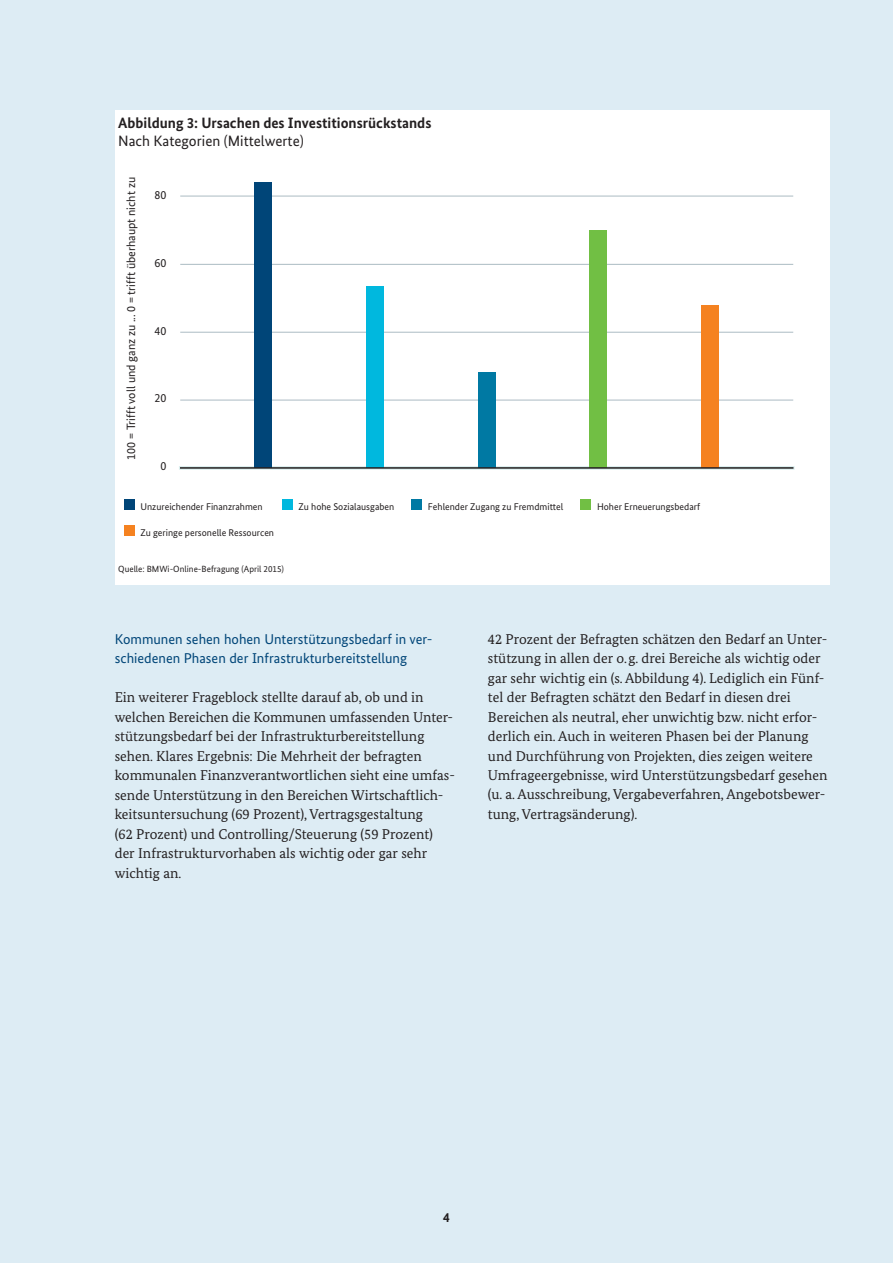
<style>
.page{position:relative;width:893px;height:1263px;background:#ddecf4}
.page>*{position:absolute;margin:0;border:0;box-sizing:border-box;transform-origin:0 0}
.t1{font:700 15px "Bundes Sans";color:#231f20}
.t2{font:15px "Bundes Sans";color:#231f20}
.t3{font:14.25px/19.5px "Bundes Serif";color:#231f20}
.t4{font:14.25px/19.5px "Bundes Sans";color:#004578}
.t5{font:700 13.5px "Bundes Sans";color:#231f20}
.t6{font:12px "Bundes Sans";color:#231f20}
.t7{font:9.75px "Bundes Sans";color:#231f20}
.t8{font:9px "Bundes Sans";color:#231f20}
</style>
<div class="page">
<div style="left:115px;top:111px;width:714px;height:474px;background:#fff"></div>
<hr style="left:181px;top:466px;width:612px;height:4px;background:#e2f1f1">
<hr style="left:181px;top:400px;width:612px;height:1px;background:#abbbc3">
<hr style="left:181px;top:332px;width:612px;height:1px;background:#abbbc3">
<hr style="left:181px;top:264px;width:612px;height:1px;background:#abbbc3">
<hr style="left:181px;top:196px;width:612px;height:1px;background:#abbbc3">
<div style="left:255px;top:182px;width:17px;height:286px;background:#004578"></div>
<div style="left:367px;top:287px;width:17px;height:181px;background:#00b8de"></div>
<div style="left:478px;top:372px;width:17px;height:96px;background:#0079a3"></div>
<div style="left:590px;top:231px;width:17px;height:237px;background:#71bf44"></div>
<div style="left:701px;top:305px;width:17px;height:163px;background:#f58220"></div>
<hr style="left:181px;top:467px;width:612px;height:2px;background:#231f20">
<div style="left:124px;top:500px;width:11px;height:10px;background:#004578"></div>
<div style="left:282px;top:500px;width:11px;height:10px;background:#00b8de"></div>
<div style="left:411px;top:500px;width:11px;height:10px;background:#0079a3"></div>
<div style="left:580px;top:499px;width:11px;height:11px;background:#71bf44"></div>
<div style="left:124px;top:525px;width:11px;height:11px;background:#f58220"></div>
<p class="t1" style="left:118px;top:113px;width:315px">Abbildung 3: Ursachen des Investitionsrückstands</p>
<p class="t2" style="left:118px;top:131px;width:187px">Nach Kategorien (Mittelwerte)</p>
<p class="t6" style="left:124px;top:459px;width:284px;rotate:-90deg">100 = Trifft voll und ganz zu ... 0 = trifft überhaupt nicht zu</p>
<p class="t6" style="left:155px;top:187px;width:13px">80</p>
<p class="t6" style="left:155px;top:255px;width:13px">60</p>
<p class="t6" style="left:155px;top:323px;width:13px">40</p>
<p class="t6" style="left:155px;top:391px;width:13px">20</p>
<p class="t6" style="left:161px;top:459px;width:7px">0</p>
<p class="t7" style="left:140px;top:501px;width:124px">Unzureichender Finanzrahmen</p>
<p class="t7" style="left:298px;top:501px;width:97px">Zu hohe Sozialausgaben</p>
<p class="t7" style="left:428px;top:501px;width:137px">Fehlender Zugang zu Fremdmittel</p>
<p class="t7" style="left:597px;top:501px;width:105px">Hoher Erneuerungsbedarf</p>
<p class="t7" style="left:140px;top:527px;width:135px">Zu geringe personelle Ressourcen</p>
<p class="t8" style="left:118px;top:564px;width:167px">Quelle: BMWi-Online-Befragung (April 2015)</p>
<p class="t4" style="left:115px;top:629px;width:319px">Kommunen sehen hohen Unterstützungsbedarf in ver&shy;schiedenen Phasen der Infrastrukturbereitstellung</p>
<p class="t3" style="left:115px;top:687px;width:342px">Ein weiterer Frageblock stellte darauf ab, ob und in welchen Bereichen die Kommunen umfassenden Unter-- stützungsbedarf bei der Infrastrukturbereitstellung sehen. Klares Ergebnis: Die Mehrheit der befragten kommunalen Finanzverantwortlichen sieht eine umfas&shy;sende Unterstützung in den Bereichen Wirtschaftlich&shy;keitsuntersuchung (69 Prozent), Vertragsgestaltung<br>(62 Prozent) und Controlling/Steuerung (59 Prozent) der Infrastrukturvorhaben als wichtig oder gar sehr wichtig an.</p>
<p class="t3" style="left:488px;top:629px;width:341px">42 Prozent der Befragten schätzen den Bedarf an Unter&shy;stützung in allen der o.g. drei Bereiche als wichtig oder gar sehr wichtig ein (s. Abbildung 4). Lediglich ein Fünf&shy;tel der Befragten schätzt den Bedarf in diesen drei Bereichen als neutral, eher unwichtig bzw. nicht erfor&shy;derlich ein. Auch in weiteren Phasen bei der Planung und Durchführung von Projekten, dies zeigen weitere Umfrageergebnisse, wird Unterstützungsbedarf gesehen (u. a. Ausschreibung, Vergabeverfahren, Angebotsbewer&shy;tung, Vertragsänderung).</p>
<p class="t5" style="left:443px;top:1209px;width:8px">4</p>
</div>
